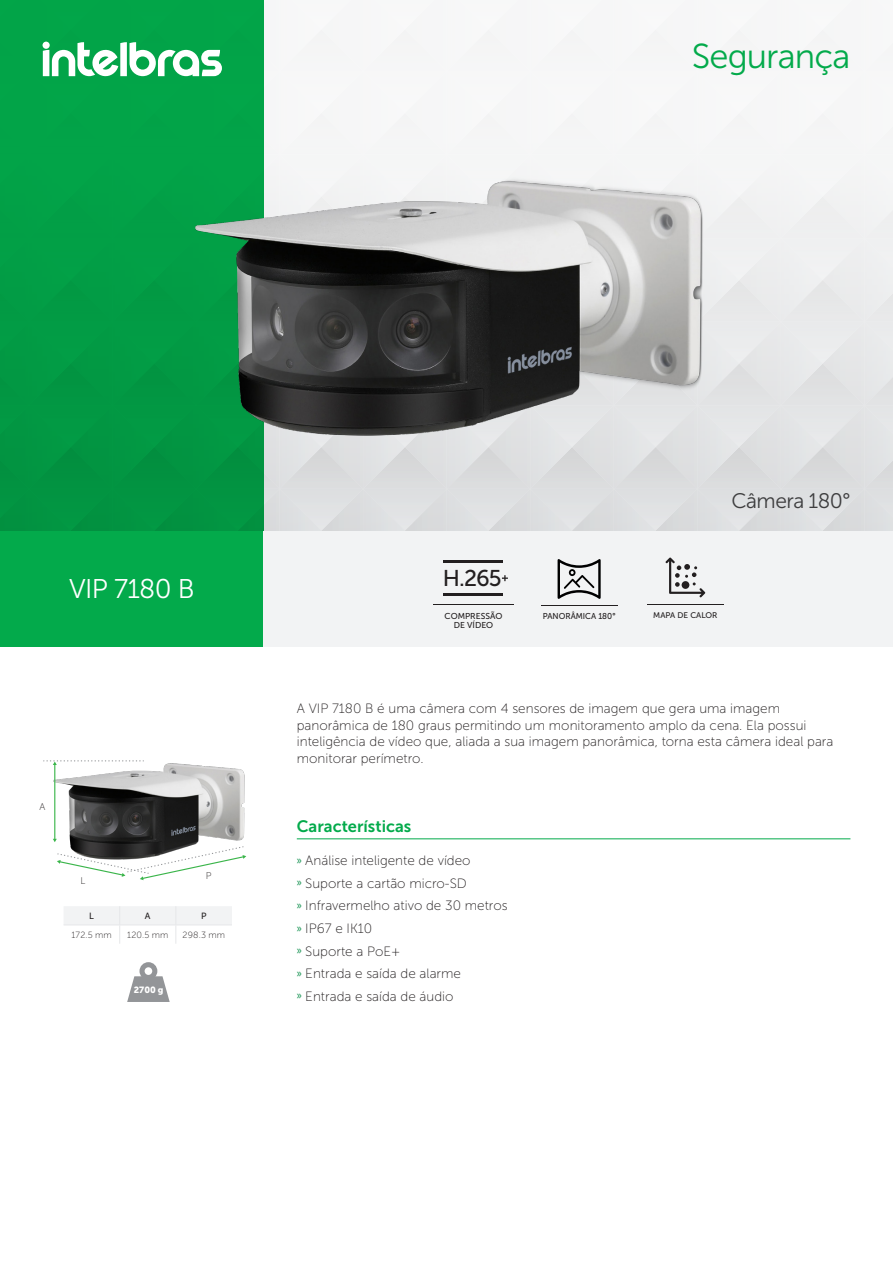
<style>
.page{position:relative;width:893px;height:1263px;background:#fff}
.page>*{position:absolute;margin:0;border:0;box-sizing:border-box;transform-origin:0 0}
.Nome_da_Família{font:34.5px "Museo Sans 300";letter-spacing:-.025em;color:#03aa4b}
.Nome_do_Produto{font:27px "Museo Sans 300";letter-spacing:-.025em;color:#fff}
.t1{font:22.8px "Museo Sans 500";color:#231f20}
.Descrição_do_Produto{font:21px "Museo Sans 300";letter-spacing:-.025em;color:#3e3e3f}
.Título{font:16.5px "Museo Sans 700";color:#03aa4b}
.Texto{font:13.5px/16.5px "Museo Sans 100";color:#231f20}
.Medidas{font:9.75px "Museo Sans 100";color:#231f20}
.Medidas-2{font:9px "Museo Sans 100";letter-spacing:.015em;color:#231f20}
.Peso{font:9px "Museo Sans 900";color:#fff}
.Medidas_Título{font:9px "Museo Sans 500";color:#231f20}
.t2{font:8.55px/9.1px "Museo Sans 500";color:#231f20;text-align:center}
.t3{font:8.55px "Museo Sans 500";color:#231f20;scale:.96 1}
.t4{font:8.1px "Museo Sans 500";color:#231f20}
.s1{font-family:"Myriad Pro";font-size:12px;color:#078c47}
</style>
<div class="page">
<div style="left:0;top:532px;width:264px;height:115px;background:#03aa4b"></div>
<div style="left:263px;top:532px;width:630px;height:115px;background:#f2f3f4"></div>
<hr style="left:297px;top:838px;width:553px;height:1px;background:#03aa4b">
<svg style="left:64px;top:906px;width:168px;height:38px"></svg>
<svg style="left:127px;top:962px;width:43px;height:40px"></svg>
<hr style="left:433px;top:604px;width:81px;height:1px;background:#231f20">
<hr style="left:541px;top:605px;width:77px;height:1px;background:#231f20">
<hr style="left:647px;top:604px;width:77px;height:1px;background:#231f20">
<svg style="left:0;top:0;width:893px;height:599px"></svg>
<img style="left:53px;top:763px;width:194px;height:94px">
<hr style="left:54px;top:764px;width:1px;height:75px;background:#3ab54a">
<svg style="left:44px;top:760px;width:100px;height:5px"></svg>
<svg style="left:53px;top:839px;width:193px;height:41px"></svg>
<p class="Nome_da_Família" style="left:692px;top:38px;width:160px">Segurança</p>
<p class="Nome_do_Produto" style="left:69px;top:574px;width:127px">VIP 7180 B</p>
<p class="Medidas" style="left:40px;top:801px;width:7px">A</p>
<p class="Medidas" style="left:81px;top:876px;width:6px">L</p>
<p class="Medidas" style="left:206px;top:871px;width:7px">P</p>
<p class="Medidas_Título" style="left:89px;top:911px;width:6px">L</p>
<p class="Medidas_Título" style="left:145px;top:911px;width:7px">A</p>
<p class="Medidas_Título" style="left:201px;top:911px;width:7px">P</p>
<p class="Medidas-2" style="left:72px;top:930px;width:42px">172.5 mm</p>
<p class="Medidas-2" style="left:127px;top:930px;width:43px">120.5 mm</p>
<p class="Medidas-2" style="left:183px;top:930px;width:44px">298.3 mm</p>
<p class="Peso" style="left:134px;top:984px;width:31px">2700 g</p>
<p class="t1" style="left:443px;top:566px;width:60px">H.265</p>
<p class="t2" style="left:444px;top:611px;width:59px">COMPRESSÃO<br>DE VÍDEO</p>
<p class="Descrição_do_Produto" style="left:731px;top:490px;width:120px">Câmera 180°</p>
<p class="t3" style="left:543px;top:611px;width:77px">PANORÂMICA 180°</p>
<p class="t4" style="left:653px;top:611px;width:66px">MAPA DE CALOR</p>
<p class="Texto" style="left:297px;top:700px;width:538px">A VIP 7180 B é uma câmera com 4 sensores de imagem que gera uma imagem panorâmica de 180 graus permitindo um monitoramento amplo da cena. Ela possui inteligência de vídeo que, aliada a sua imagem panorâmica, torna esta câmera ideal para monitorar perímetro.</p>
<p class="Título" style="left:297px;top:817px;width:116px">Características</p>
<p class="Texto" style="left:297px;top:852px;width:175px"><span class="s1">»</span> Análise inteligente de vídeo</p>
<p class="Texto" style="left:297px;top:875px;width:172px"><span class="s1">»</span> Suporte a cartão micro-SD</p>
<p class="Texto" style="left:297px;top:898px;width:212px"><span class="s1">»</span> Infravermelho ativo de 30 metros</p>
<p class="Texto" style="left:297px;top:920px;width:77px"><span class="s1">»</span> IP67 e IK10</p>
<p class="Texto" style="left:297px;top:943px;width:105px"><span class="s1">»</span> Suporte a PoE+</p>
<p class="Texto" style="left:297px;top:965px;width:166px"><span class="s1">»</span> Entrada e saída de alarme</p>
<p class="Texto" style="left:297px;top:988px;width:158px"><span class="s1">»</span> Entrada e saída de áudio</p>
</div>
